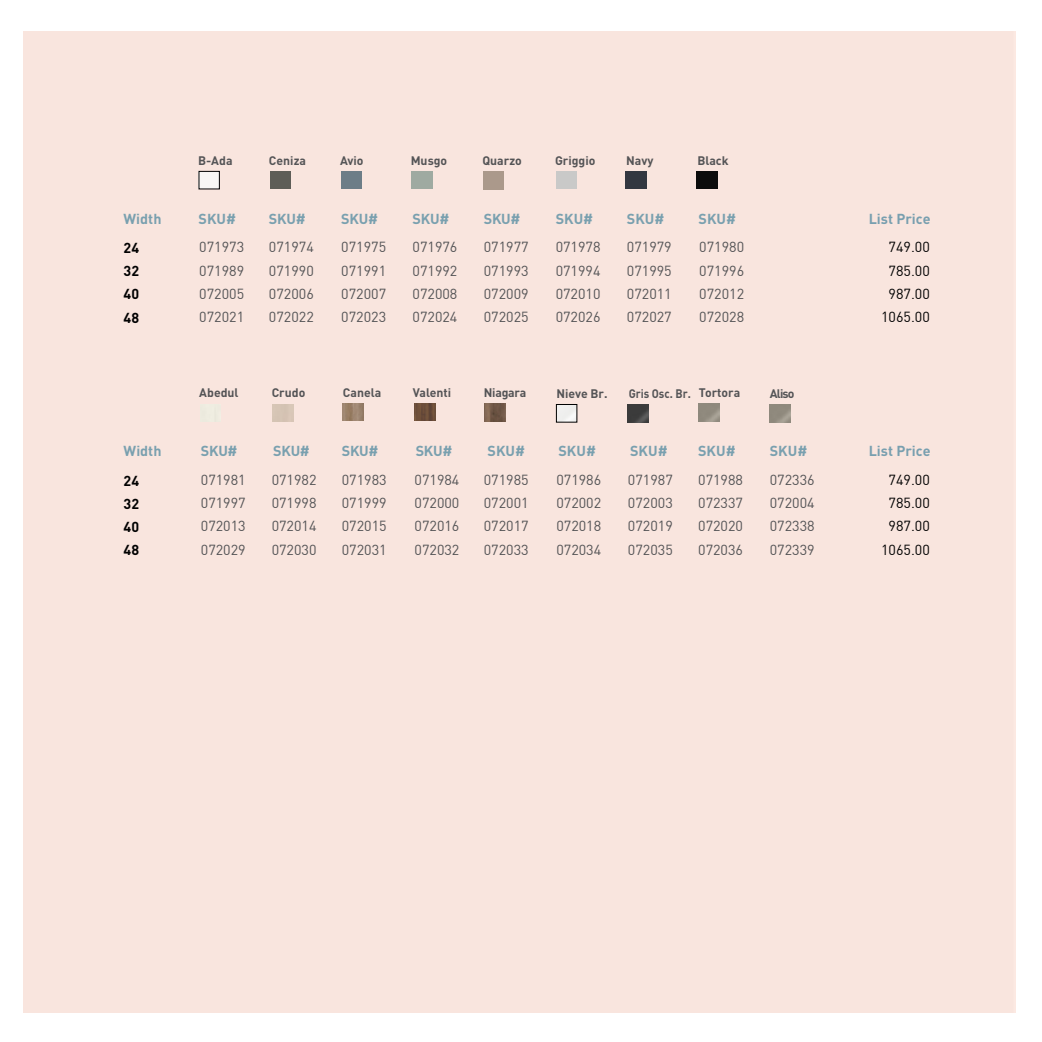
<style>
.page{position:relative;width:1042px;height:1042px;background:#fff}
.page>*{position:absolute;margin:0;border:0;box-sizing:border-box;transform-origin:0 0}
.t1{font:14.35px/23.3px "DIN";color:#545456;text-align:justify}
.t2{font:700 14.35px "DIN Pro";color:#79a0af}
.t3{font:14.35px/23.3px "DIN";color:#010101;text-align:center}
.t4{font:700 14.35px "DIN Pro";color:#789faf}
.t5{font:700 14.35px/23.3px "DIN Pro";color:#010101;text-align:justify}
.t6{font:700 12.25px "DIN Pro";color:#545456}
.t7{font:700 12.25px "DIN Pro";color:#545456;scale:.9 1}
.t8{font:700 12.25px "DIN Pro";color:#535355}
.t9{font:700 12.25px "DIN Pro";letter-spacing:-.02em;color:#545456}
</style>
<div class="page">
<div style="left:24px;top:31px;width:992px;height:981px;background:#f9e5de"></div>
<img style="left:201px;top:173px;width:16px;height:14px">
<div style="left:199px;top:171px;width:20px;height:18px;border:1px solid #010101"></div>
<img style="left:270px;top:171px;width:21px;height:18px">
<img style="left:341px;top:171px;width:21px;height:18px">
<img style="left:626px;top:171px;width:20px;height:18px">
<img style="left:556px;top:171px;width:21px;height:18px">
<img style="left:697px;top:171px;width:20px;height:18px">
<img style="left:412px;top:171px;width:20px;height:18px">
<img style="left:483px;top:171px;width:21px;height:18px">
<img style="left:200px;top:404px;width:21px;height:18px">
<img style="left:273px;top:404px;width:20px;height:18px">
<img style="left:343px;top:403px;width:20px;height:18px">
<img style="left:415px;top:403px;width:20px;height:18px">
<img style="left:485px;top:403px;width:20px;height:18px">
<img style="left:558px;top:406px;width:17px;height:14px">
<div style="left:556px;top:404px;width:21px;height:18px;border:1px solid #010101"></div>
<img style="left:628px;top:405px;width:20px;height:17px">
<img style="left:699px;top:404px;width:20px;height:17px">
<img style="left:770px;top:405px;width:20px;height:17px">
<p class="t6" style="left:198px;top:152px;width:36px">B-Ada</p>
<p class="t6" style="left:269px;top:152px;width:39px">Ceniza</p>
<p class="t6" style="left:340px;top:152px;width:25px">Avio</p>
<p class="t6" style="left:411px;top:152px;width:38px">Musgo</p>
<p class="t8" style="left:482px;top:152px;width:41px">Quarzo</p>
<p class="t6" style="left:555px;top:152px;width:42px">Griggio</p>
<p class="t6" style="left:626px;top:152px;width:29px">Navy</p>
<p class="t6" style="left:697px;top:152px;width:33px">Black</p>
<p class="t2" style="left:124px;top:209px;width:39px">Width</p>
<p class="t2" style="left:199px;top:209px;width:39px">SKU#</p>
<p class="t2" style="left:269px;top:209px;width:38px">SKU#</p>
<p class="t2" style="left:341px;top:209px;width:38px">SKU#</p>
<p class="t2" style="left:412px;top:209px;width:38px">SKU#</p>
<p class="t2" style="left:484px;top:209px;width:38px">SKU#</p>
<p class="t4" style="left:868px;top:209px;width:63px">List Price</p>
<p class="t2" style="left:556px;top:209px;width:39px">SKU#</p>
<p class="t2" style="left:627px;top:209px;width:39px">SKU#</p>
<p class="t2" style="left:698px;top:209px;width:39px">SKU#</p>
<p class="t5" style="left:124px;top:235px;width:17px">24<br>32<br>40<br>48</p>
<p class="t1" style="left:199px;top:235px;width:46px">071973<br>071989<br>072005<br>072021</p>
<p class="t1" style="left:269px;top:235px;width:46px">071974<br>071990<br>072006<br>072022</p>
<p class="t1" style="left:413px;top:235px;width:46px">071976<br>071992<br>072008<br>072024</p>
<p class="t1" style="left:484px;top:235px;width:46px">071977<br>071993<br>072009<br>072025</p>
<p class="t1" style="left:627px;top:235px;width:46px">071979<br>071995<br>072011<br>072027</p>
<p class="t1" style="left:556px;top:235px;width:46px">071978<br>071994<br>072010<br>072026</p>
<p class="t1" style="left:699px;top:235px;width:46px">071980<br>071996<br>072012<br>072028</p>
<p class="t1" style="left:341px;top:235px;width:46px">071975<br>071991<br>072007<br>072023</p>
<p class="t3" style="left:881px;top:235px;width:50px">749.00<br>785.00<br>987.00<br>1065.00</p>
<p class="t2" style="left:124px;top:441px;width:39px">Width</p>
<p class="t5" style="left:124px;top:468px;width:17px">24<br>32<br>40<br>48</p>
<p class="t8" style="left:199px;top:384px;width:41px">Abedul</p>
<p class="t8" style="left:272px;top:384px;width:35px">Crudo</p>
<p class="t6" style="left:343px;top:384px;width:40px">Canela</p>
<p class="t6" style="left:413px;top:384px;width:40px">Valenti</p>
<p class="t9" style="left:484px;top:384px;width:44px">Niagara</p>
<p class="t6" style="left:556px;top:385px;width:53px">Nieve Br.</p>
<p class="t7" style="left:629px;top:385px;width:125px">Gris Osc. Br. Tortora</p>
<p class="t6" style="left:770px;top:385px;width:26px">Aliso</p>
<p class="t2" style="left:201px;top:441px;width:38px">SKU#</p>
<p class="t2" style="left:273px;top:441px;width:38px">SKU#</p>
<p class="t2" style="left:342px;top:441px;width:38px">SKU#</p>
<p class="t2" style="left:416px;top:441px;width:38px">SKU#</p>
<p class="t1" style="left:201px;top:468px;width:46px">071981<br>071997<br>072013<br>072029</p>
<p class="t1" style="left:342px;top:468px;width:46px">071983<br>071999<br>072015<br>072031</p>
<p class="t1" style="left:415px;top:468px;width:46px">071984<br>072000<br>072016<br>072032</p>
<p class="t1" style="left:272px;top:468px;width:46px">071982<br>071998<br>072014<br>072030</p>
<p class="t2" style="left:488px;top:441px;width:39px">SKU#</p>
<p class="t2" style="left:558px;top:441px;width:39px">SKU#</p>
<p class="t2" style="left:630px;top:441px;width:39px">SKU#</p>
<p class="t1" style="left:484px;top:468px;width:46px">071985<br>072001<br>072017<br>072033</p>
<p class="t1" style="left:556px;top:468px;width:46px">071986<br>072002<br>072018<br>072034</p>
<p class="t1" style="left:628px;top:468px;width:46px">071987<br>072003<br>072019<br>072035</p>
<p class="t2" style="left:698px;top:441px;width:39px">SKU#</p>
<p class="t2" style="left:770px;top:441px;width:39px">SKU#</p>
<p class="t1" style="left:698px;top:468px;width:46px">071988<br>072337<br>072020<br>072036</p>
<p class="t1" style="left:770px;top:468px;width:46px">072336<br>072004<br>072338<br>072339</p>
<p class="t4" style="left:868px;top:441px;width:63px">List Price</p>
<p class="t3" style="left:881px;top:468px;width:50px">749.00<br>785.00<br>987.00<br>1065.00</p>
</div>
